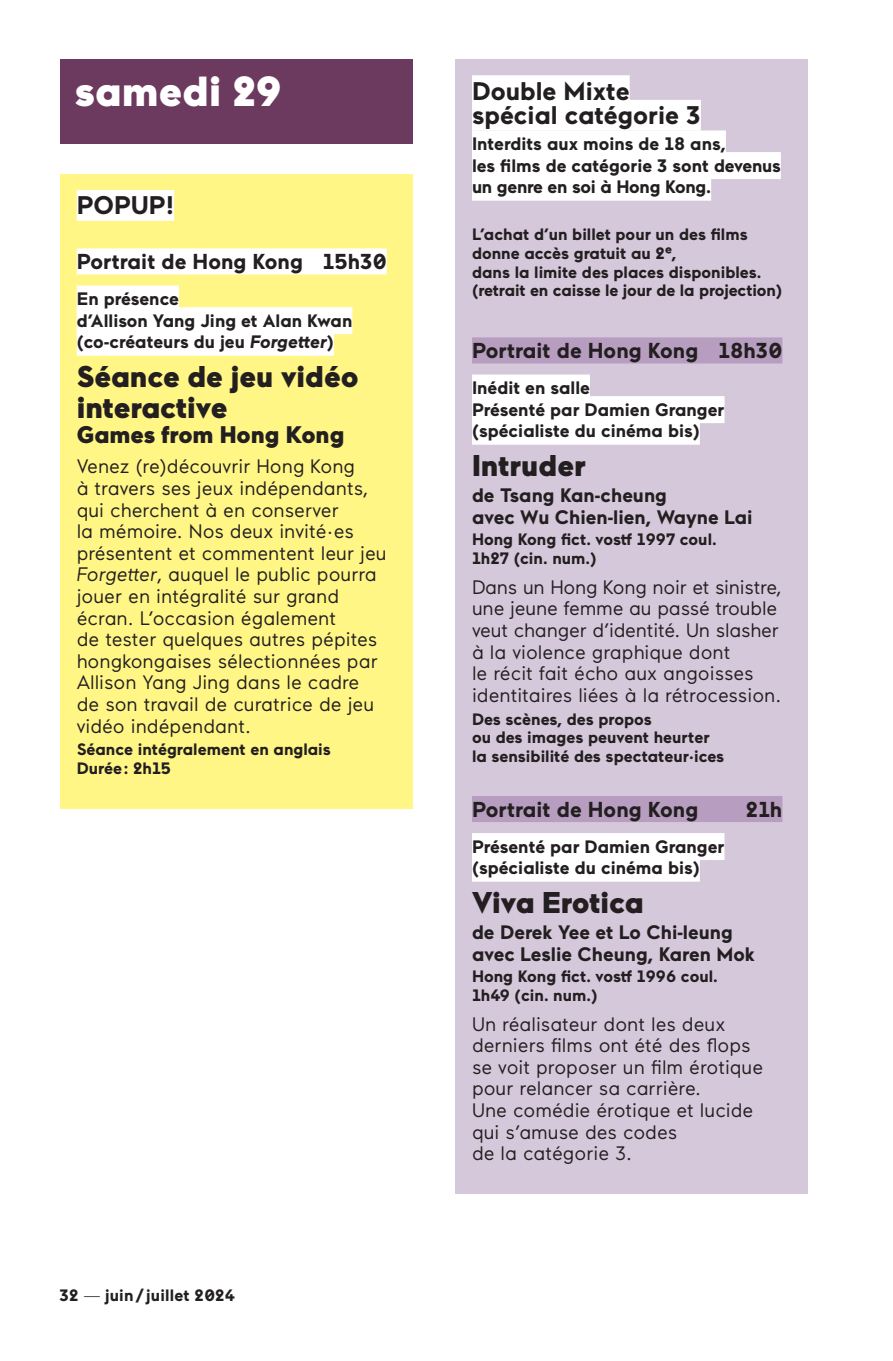
<style>
.page{position:relative;width:893px;height:1361px;background:#fff}
.page>*{position:absolute;margin:0;border:0;box-sizing:border-box;transform-origin:0 0}
.t1{font:900 42px "Maax";letter-spacing:.005em;color:#fff}
.t2{font:900 30px/30.6px "Maax";color:#231f20}
.t3{font:700 25.5px/24.6px "Maax";color:#231f20}
.t4{font:900 24px "Maax";color:#231f20}
.t5{font:700 21.6px "Maax";color:#231f20}
.t6{font:19.5px/21.6px "Maax";color:#231f20}
.t7{font:700 19.5px/21.6px "Maax";color:#231f20}
.t8{font:700 18px/21.6px "Maax";color:#231f20}
.t9{font:700 16.5px/18.6px "Maax";color:#231f20}
.s1{font-style:italic}
.s2{font-weight:300}
</style>
<div class="page">
<div style="left:60px;top:60px;width:352px;height:84px;background:#6c395f"></div>
<div style="left:60px;top:174px;width:352px;height:634px;background:#fff685"></div>
<div style="left:77px;top:190px;width:97px;height:31px;background:#fff"></div>
<div style="left:77px;top:248px;width:310px;height:26px;background:#fff"></div>
<div style="left:77px;top:285px;width:102px;height:27px;background:#fff"></div>
<div style="left:77px;top:307px;width:275px;height:27px;background:#fff"></div>
<div style="left:77px;top:329px;width:257px;height:27px;background:#fff"></div>
<div style="left:455px;top:60px;width:353px;height:1134px;background:#d5c8db"></div>
<div style="left:472px;top:75px;width:158px;height:31px;background:#fff"></div>
<div style="left:472px;top:100px;width:229px;height:31px;background:#fff"></div>
<div style="left:472px;top:130px;width:254px;height:27px;background:#fff"></div>
<div style="left:472px;top:152px;width:309px;height:27px;background:#fff"></div>
<div style="left:472px;top:174px;width:239px;height:27px;background:#fff"></div>
<div style="left:472px;top:337px;width:310px;height:26px;background:#b79ec0"></div>
<div style="left:472px;top:374px;width:118px;height:27px;background:#fff"></div>
<div style="left:472px;top:396px;width:252px;height:27px;background:#fff"></div>
<div style="left:472px;top:418px;width:228px;height:27px;background:#fff"></div>
<div style="left:472px;top:796px;width:310px;height:26px;background:#b79ec0"></div>
<div style="left:472px;top:833px;width:252px;height:27px;background:#fff"></div>
<div style="left:472px;top:854px;width:228px;height:27px;background:#fff"></div>
<h1 class="t1" style="left:75px;top:64px;width:208px">samedi 29</h1>
<h3 class="t3" style="left:77px;top:192px;width:99px">POPUP!</h3>
<p class="t5" style="left:77px;top:247px;width:311px">Portrait de Hong Kong 15h30</p>
<p class="t8" style="left:77px;top:287px;width:277px">En présence<br>d’Allison Yang Jing et Alan Kwan (co-créateurs du jeu <span class="s1">Forgetter</span>)</p>
<h2 class="t2" style="left:77px;top:360px;width:284px">Séance de jeu vidéo interactive</h2>
<p class="t4" style="left:77px;top:419px;width:269px">Games from Hong Kong</p>
<p class="t6" style="left:77px;top:455px;width:311px">Venez (re)découvrir Hong Kong<br>à travers ses jeux indépendants, qui cherchent à en conserver<br>la mémoire. Nos deux invité·es présentent et commentent leur jeu<br><span class="s1">Forgetter</span>, auquel le public pourra jouer en intégralité sur grand écran. L’occasion également<br>de tester quelques autres pépites hongkongaises sélectionnées par<br>Allison Yang Jing dans le cadre de son travail de curatrice de jeu vidéo indépendant.</p>
<p class="t9" style="left:77px;top:739px;width:256px">Séance intégralement en anglais<br>Durée: 2h15</p>
<p class="t9" style="left:60px;top:1285px;width:177px">32 <span class="s2">—</span> juin / juillet 2024</p>
<h3 class="t3" style="left:472px;top:77px;width:230px">Double Mixte spécial catégorie 3</h3>
<p class="t8" style="left:472px;top:132px;width:310px">Interdits aux moins de 18 ans,<br>les films de catégorie 3 sont devenus un genre en soi à Hong Kong.</p>
<p class="t9" style="left:472px;top:225px;width:312px">L’achat d’un billet pour un des films donne accès gratuit au 2e,<br>dans la limite des places disponibles. (retrait en caisse le jour de la projection)</p>
<p class="t5" style="left:472px;top:336px;width:312px">Portrait de Hong Kong 18h30</p>
<p class="t8" style="left:472px;top:376px;width:254px">Inédit en salle<br>Présenté par Damien Granger (spécialiste du cinéma bis)</p>
<h2 class="t2" style="left:472px;top:449px;width:115px">Intruder</h2>
<p class="t7" style="left:472px;top:484px;width:282px">de Tsang Kan-cheung<br>avec Wu Chien-lien, Wayne Lai</p>
<p class="t9" style="left:472px;top:529px;width:246px">Hong Kong fict. vostf 1997 coul.<br>1h27 (cin. num.)</p>
<p class="t6" style="left:472px;top:575px;width:311px">Dans un Hong Kong noir et sinistre, une jeune femme au passé trouble veut changer d’identité. Un slasher à la violence graphique dont<br>le récit fait écho aux angoisses identitaires liées à la rétrocession.</p>
<p class="t9" style="left:472px;top:709px;width:254px">Des scènes, des propos<br>ou des images peuvent heurter la sensibilité des spectateur·ices</p>
<p class="t5" style="left:472px;top:795px;width:228px">Portrait de Hong Kong</p>
<p class="t5" style="left:746px;top:795px;width:38px">21h</p>
<p class="t8" style="left:472px;top:834px;width:254px">Présenté par Damien Granger (spécialiste du cinéma bis)</p>
<h2 class="t2" style="left:472px;top:886px;width:173px">Viva Erotica</h2>
<p class="t7" style="left:472px;top:920px;width:285px">de Derek Yee et Lo Chi-leung avec Leslie Cheung, Karen Mok</p>
<p class="t9" style="left:472px;top:966px;width:247px">Hong Kong fict. vostf 1996 coul.<br>1h49 (cin. num.)</p>
<p class="t6" style="left:472px;top:1012px;width:293px">Un réalisateur dont les deux derniers films ont été des flops se voit proposer un film érotique pour relancer sa carrière.<br>Une comédie érotique et lucide qui s’amuse des codes<br>de la catégorie 3.</p>
</div>
